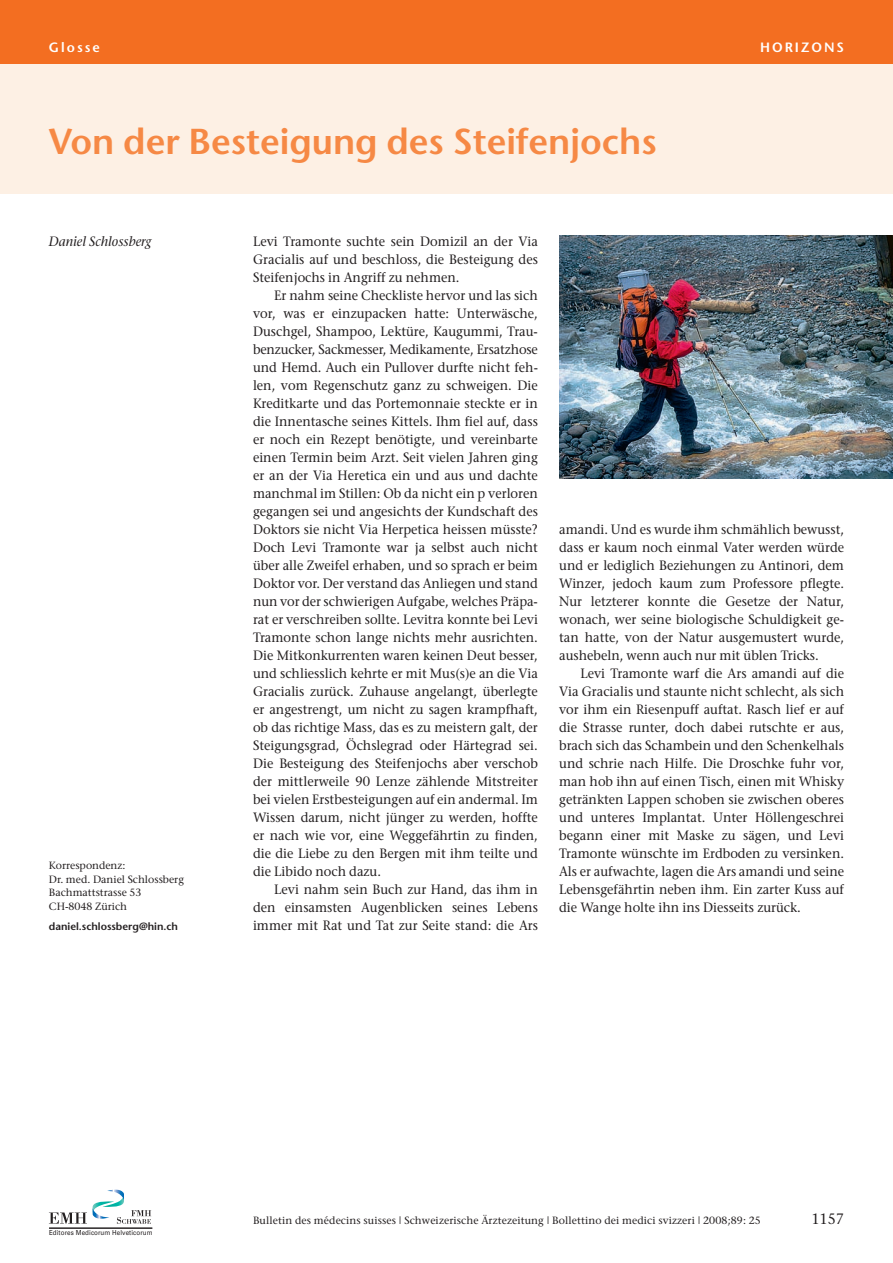
<style>
.page{position:relative;width:893px;height:1263px;background:#fff}
.page>*{position:absolute;margin:0;border:0;box-sizing:border-box;transform-origin:0 0}
.t1{font:600 36px "Stone Sans";color:#f68945}
.t2{font:15px "Stone Serif";color:#231f20;scale:.95 1}
.t3{font:13.5px/18px "Stone Serif";color:#231f20;text-align:justify;scale:.95 1}
.t4{font:italic 13.5px "Stone Serif";color:#231f20;scale:.95 1}
.t5{font:600 13.5px "Stone Sans";letter-spacing:.15em;color:#fff}
.t6{font:10.5px/13.5px "Stone Serif";letter-spacing:.01em;color:#231f20}
.t7{font:600 10.5px "Stone Sans";color:#231f20}
.t8{font:6.9px "Univers";letter-spacing:.015em;color:#231f20;scale:.9 1}
</style>
<div class="page">
<div style="left:0;top:60px;width:893px;height:134px;background:#fdf0e4"></div>
<div style="left:0;top:0;width:893px;height:64px;background:#f36e21"></div>
<svg style="left:49px;top:1189px;width:102px;height:35px"></svg>
<hr style="left:49px;top:1228px;width:103px;height:1px;background:#231f20">
<img style="left:559px;top:236px;width:334px;height:242px">
<p class="t5" style="left:49px;top:42px;width:53px">Glosse</p>
<p class="t5" style="left:760px;top:42px;width:86px">HORIZONS</p>
<h1 class="t1" style="left:49px;top:127px;width:609px">Von der Besteigung des Steifenjochs</h1>
<p class="t4" style="left:49px;top:236px;width:110px">Daniel Schlossberg</p>
<p class="t6" style="left:49px;top:860px;width:137px">Korrespondenz:<br>Dr. med. Daniel Schlossberg<br>Bachmattstrasse 53<br>CH-8048 Zürich</p>
<p class="t7" style="left:49px;top:922px;width:131px">daniel.schlossberg@hin.ch</p>
<p class="t3" style="left:253px;top:234px;width:301px">Levi Tramonte suchte sein Domizil an der Via Gracialis auf und beschloss, die Besteigung des Steifenjochs in Angriff zu nehmen.</p>
<p class="t3" style="left:253px;top:288px;width:301px;text-indent:21px">Er nahm seine Checkliste hervor und las sich vor, was er einzupacken hatte: Unterwäsche, Duschgel, Shampoo, Lektüre, Kaugummi, Trau&shy;benzucker, Sackmesser, Medikamente, Ersatzhose und Hemd. Auch ein Pullover durfte nicht feh&shy;len, vom Regenschutz ganz zu schweigen. Die Kreditkarte und das Portemonnaie steckte er in die Innentasche seines Kittels. Ihm fiel auf, dass er noch ein Rezept benötigte, und vereinbarte einen Termin beim Arzt. Seit vielen Jahren ging er an der Via Heretica ein und aus und dachte manchmal im Stillen: Ob da nicht ein p verloren gegangen sei und angesichts der Kundschaft des Doktors sie nicht Via Herpetica heissen müsste?<br>Doch Levi Tramonte war ja selbst auch nicht über alle Zweifel erhaben, und so sprach er beim Doktor vor. Der verstand das Anliegen und stand nun vor der schwierigen Aufgabe, welches Präpa&shy;rat er verschreiben sollte. Levitra konnte bei Levi Tramonte schon lange nichts mehr ausrichten.<br>Die Mitkonkurrenten waren keinen Deut besser, und schliesslich kehrte er mit Mus(s)e an die Via Gracialis zurück. Zuhause angelangt, überlegte er angestrengt, um nicht zu sagen krampfhaft, ob das richtige Mass, das es zu meistern galt, der Steigungsgrad, Öchslegrad oder Härtegrad sei.<br>Die Besteigung des Steifenjochs aber verschob der mittlerweile 90 Lenze zählende Mitstreiter bei vielen Erstbesteigungen auf ein andermal. Im Wissen darum, nicht jünger zu werden, hoffte er nach wie vor, eine Weggefährtin zu finden, die die Liebe zu den Bergen mit ihm teilte und die Libido noch dazu.</p>
<p class="t3" style="left:253px;top:881px;width:301px;text-indent:21px">Levi nahm sein Buch zur Hand, das ihm in den einsamsten Augenblicken seines Lebens immer mit Rat und Tat zur Seite stand: die Ars</p>
<p class="t3" style="left:559px;top:521px;width:301px">amandi. Und es wurde ihm schmählich bewusst, dass er kaum noch einmal Vater werden würde und er lediglich Beziehungen zu Antinori, dem Winzer, jedoch kaum zum Professore pflegte.<br>Nur letzterer konnte die Gesetze der Natur, wonach, wer seine biologische Schuldigkeit ge&shy;tan hatte, von der Natur ausgemustert wurde, aushebeln, wenn auch nur mit üblen Tricks.</p>
<p class="t3" style="left:559px;top:665px;width:301px;text-indent:21px">Levi Tramonte warf die Ars amandi auf die Via Gracialis und staunte nicht schlecht, als sich vor ihm ein Riesenpuff auftat. Rasch lief er auf die Strasse runter, doch dabei rutschte er aus, brach sich das Schambein und den Schenkelhals und schrie nach Hilfe. Die Droschke fuhr vor, man hob ihn auf einen Tisch, einen mit Whisky getränkten Lappen schoben sie zwischen oberes und unteres Implantat. Unter Höllengeschrei be gann einer mit Maske zu sägen, und Levi Tramonte wünschte im Erdboden zu versinken.<br>Als er aufwachte, lagen die Ars amandi und seine Lebensgefährtin neben ihm. Ein zarter Kuss auf die Wange holte ihn ins Diesseits zurück.</p>
<p class="t8" style="left:49px;top:1229px;width:117px">Editores Medicorum Helveticorum</p>
<p class="t6" style="left:253px;top:1214px;width:509px">Bulletin des médecins suisses | Schweizerische Ärztezeitung | Bollettino dei medici svizzeri | 2008;89: 25</p>
<p class="t2" style="left:811px;top:1213px;width:36px">1157</p>
</div>
